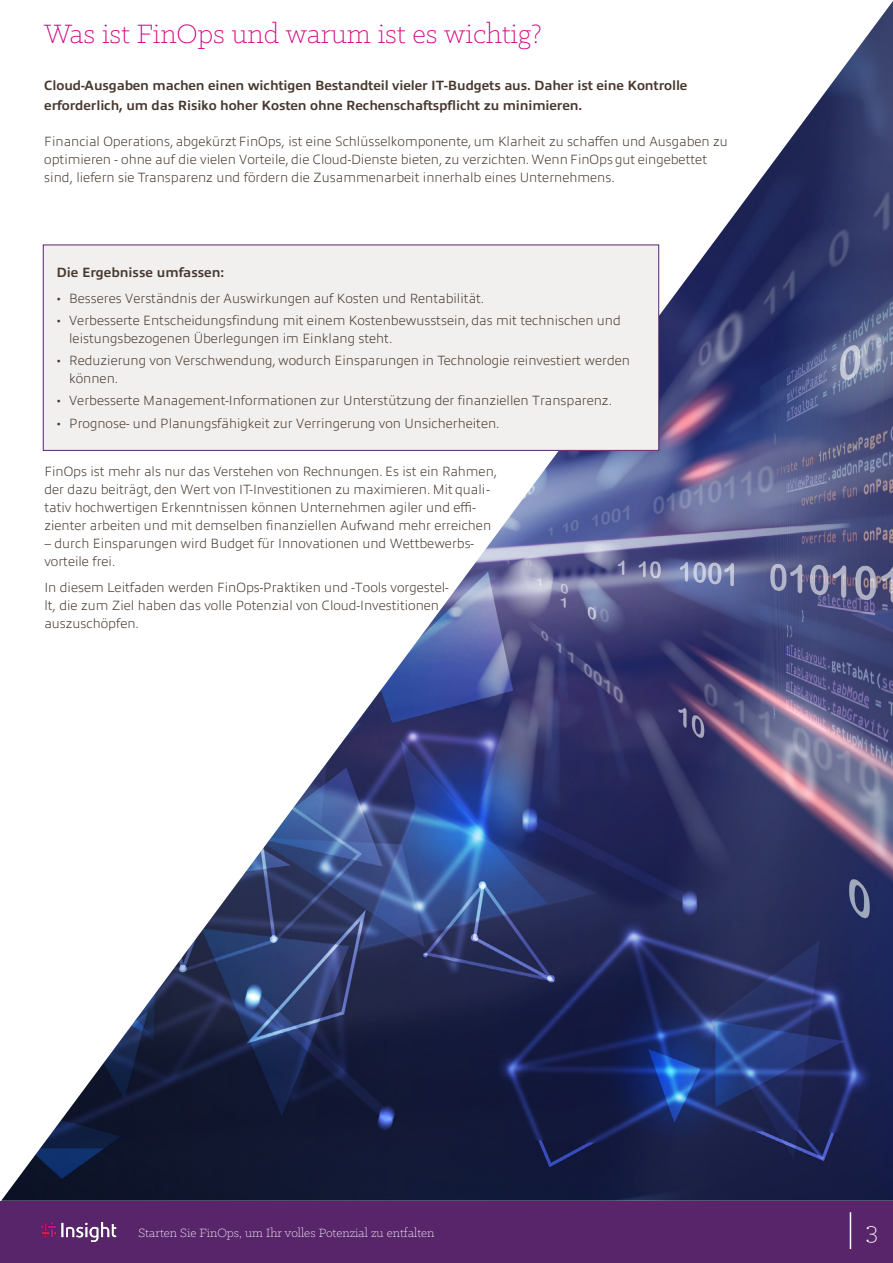
<style>
.page{position:relative;width:893px;height:1263px;background:#fff}
.page>*{position:absolute;margin:0;border:0;box-sizing:border-box;transform-origin:0 0}
.t1{font:300 30px "Klinic Slab";color:#d4007f}
.t2{font:300 27px "Klinic Slab";color:#fff}
.t3{font:200 13.5px/18px "Allumi Pro";color:#47382f}
.t4{font:700 13.5px/20.7px "Allumi Pro";letter-spacing:-.01em;color:#47382f}
.t5{font:300 13.5px "Klinic Slab";color:#fff}
.s1{font-family:"Klinic Slab";font-weight:400}
</style>
<div class="page">
<div style="left:0;top:1201px;width:893px;height:62px;background:#58256b"></div>
<img style="left:41px;top:1222px;width:76px;height:19px">
<hr style="left:850px;top:1212px;width:1px;height:37px;background:#fff">
<img style="left:1px;top:1px;width:892px;height:1200px">
<div style="left:43px;top:245px;width:616px;height:205px;background:#f2f0ee"></div>
<div style="left:43px;top:245px;width:616px;height:206px;border:1px solid #58256b"></div>
<h1 class="t1" style="left:44px;top:15px;width:499px">Was ist FinOps und warum ist es wichtig?</h1>
<p class="t4" style="left:44px;top:74px;width:645px">Cloud-Ausgaben machen einen wichtigen Bestandteil vieler IT-Budgets aus. Daher ist eine Kontrolle erforderlich, um das Risiko hoher Kosten ohne Rechenschaftspflicht zu minimieren.</p>
<p class="t3" style="left:44px;top:131px;width:685px">Financial Operations, abgekürzt FinOps, ist eine Schlüsselkomponente, um Klarheit zu schaffen und Ausgaben zu optimieren - ohne auf die vielen Vorteile, die Cloud-Dienste bieten, zu verzichten. Wenn FinOps gut eingebettet sind, liefern sie Transparenz und fördern die Zusammenarbeit innerhalb eines Unternehmens.</p>
<p class="t4" style="left:56px;top:261px;width:169px">Die Ergebnisse umfassen:</p>
<p class="t3" style="left:56px;top:289px;width:429px"><span class="s1">•</span> Besseres Verständnis der Auswirkungen auf Kosten und Rentabilität.</p>
<p class="t3" style="left:69px;top:311px;width:553px;text-indent:-13px"><span class="s1">•</span> Verbesserte Entscheidungsfindung mit einem Kostenbewusstsein, das mit technischen und leistungsbezogenen Überlegungen im Einklang steht.</p>
<p class="t3" style="left:69px;top:351px;width:562px;text-indent:-13px"><span class="s1">•</span> Reduzierung von Verschwendung, wodurch Einsparungen in Technologie reinvestiert werden können.</p>
<p class="t3" style="left:56px;top:391px;width:557px"><span class="s1">•</span> Verbesserte Management-Informationen zur Unterstützung der finanziellen Transparenz.</p>
<p class="t3" style="left:56px;top:413px;width:445px"><span class="s1">•</span> Prognose- und Planungsfähigkeit zur Verringerung von Unsicherheiten.</p>
<p class="t3" style="left:44px;top:461px;width:454px">FinOps ist mehr als nur das Verstehen von Rechnungen. Es ist ein Rahmen, der dazu beiträgt, den Wert von IT-Investitionen zu maximieren. Mit quali&shy;tativ hochwertigen Erkenntnissen können Unternehmen agiler und effi&shy;zienter arbeiten und mit demselben finanziellen Aufwand mehr erreichen</p>
<p class="t3" style="left:44px;top:533px;width:431px">– durch Einsparungen wird Budget für Innovationen und Wettbewerbs&shy;vorteile frei.</p>
<p class="t3" style="left:44px;top:577px;width:406px">In diesem Leitfaden werden FinOps-Praktiken und -Tools vorgestel&shy;lt, die zum Ziel haben das volle Potenzial von Cloud-Investitionen auszuschöpfen.</p>
<p class="t5" style="left:139px;top:1224px;width:297px">Starten Sie FinOps, um Ihr volles Potenzial zu entfalten</p>
<h2 class="t2" style="left:865px;top:1214px;width:14px">3</h2>
</div>
